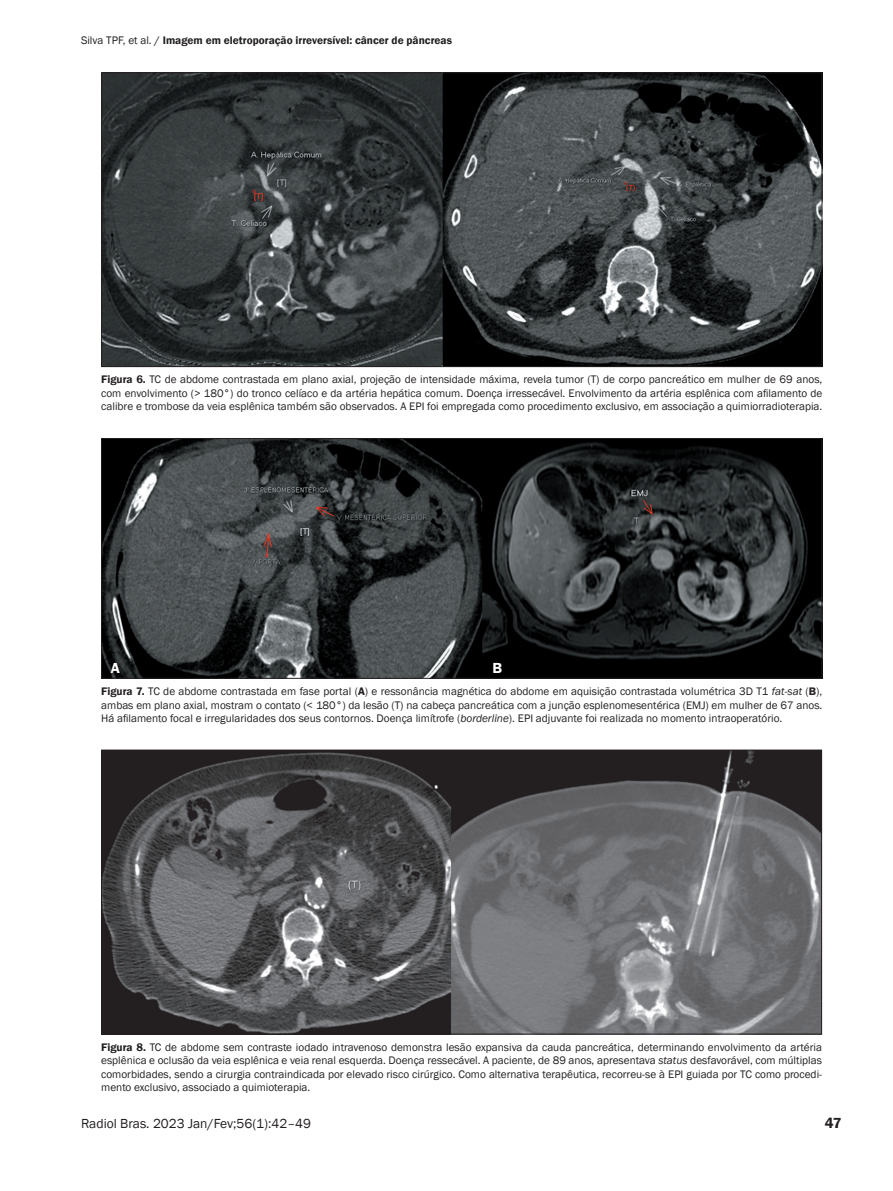
<style>
.page{position:relative;width:893px;height:1191px;background:#fff}
.page>*{position:absolute;margin:0;border:0;box-sizing:border-box;transform-origin:0 0}
.t1{font:600 15px "Franklin Gothic";color:#231f20}
.t2{font:600 15px "Franklin Gothic";color:#fff}
.t3{font:13.5px "Franklin Gothic";color:#231f20}
.t4{font:11.25px/13.5px "Franklin Gothic";color:#231f20;text-align:justify}
.t5{font:600 11.25px "Franklin Gothic";color:#231f20}
.s1{font-weight:400}
.s2{font-weight:500}
.s3{font-weight:600}
.s4{font-style:italic}
</style>
<div class="page">
<img style="left:103px;top:74px;width:717px;height:291px">
<img style="left:103px;top:751px;width:717px;height:281px">
<img style="left:103px;top:440px;width:717px;height:236px">
<div style="left:101px;top:438px;width:721px;height:240px;border:1px solid #231f20"></div>
<p class="t5" style="left:81px;top:33px;width:372px"><span class="s1">Silva TPF, et al.</span> <span class="s2">/</span> Imagem em eletroporação irreversível: câncer de pâncreas</p>
<p class="t4" style="left:101px;top:373px;width:723px"><span class="s3">Figura 6.</span> TC de abdome contrastada em plano axial, projeção de intensidade máxima, revela tumor (T) de corpo pancreático em mulher de 69 anos, com envolvimento (&gt; 180°) do tronco celíaco e da artéria hepática comum. Doença irressecável. Envolvimento da artéria esplênica com afilamento de calibre e trombose da veia esplênica também são observados. A EPI foi empregada como procedimento exclusivo, em associação a quimiorradioterapia.</p>
<h1 class="t2" style="left:111px;top:658px;width:11px">A</h1>
<h1 class="t2" style="left:492px;top:658px;width:11px">B</h1>
<p class="t4" style="left:101px;top:685px;width:723px"><span class="s3">Figura 7.</span> TC de abdome contrastada em fase portal (<span class="s3">A</span>) e ressonância magnética do abdome em aquisição contrastada volumétrica 3D T1 <span class="s4">fat-sat</span> (<span class="s3">B</span>), ambas em plano axial, mostram o contato (&lt; 180°) da lesão (T) na cabeça pancreática com a junção esplenomesentérica (EMJ) em mulher de 67 anos.<br>Há afilamento focal e irregularidades dos seus contornos. Doença limítrofe (<span class="s4">borderline</span>). EPI adjuvante foi realizada no momento intraoperatório.</p>
<p class="t4" style="left:101px;top:1040px;width:722px"><span class="s3">Figura 8.</span> TC de abdome sem contraste iodado intravenoso demonstra lesão expansiva da cauda pancreática, determinando envolvimento da artéria esplênica e oclusão da veia esplênica e veia renal esquerda. Doença ressecável. A paciente, de 89 anos, apresentava <span class="s4">status</span> desfavorável, com múltiplas comorbidades, sendo a cirurgia contraindicada por elevado risco cirúrgico. Como alternativa terapêutica, recorreu-se à EPI guiada por TC como procedi&shy;mento exclusivo, associado a quimioterapia.</p>
<p class="t3" style="left:81px;top:1114px;width:232px">Radiol Bras. 2023 Jan/Fev;56(1):42–49</p>
<h1 class="t1" style="left:825px;top:1113px;width:18px">47</h1>
</div>
